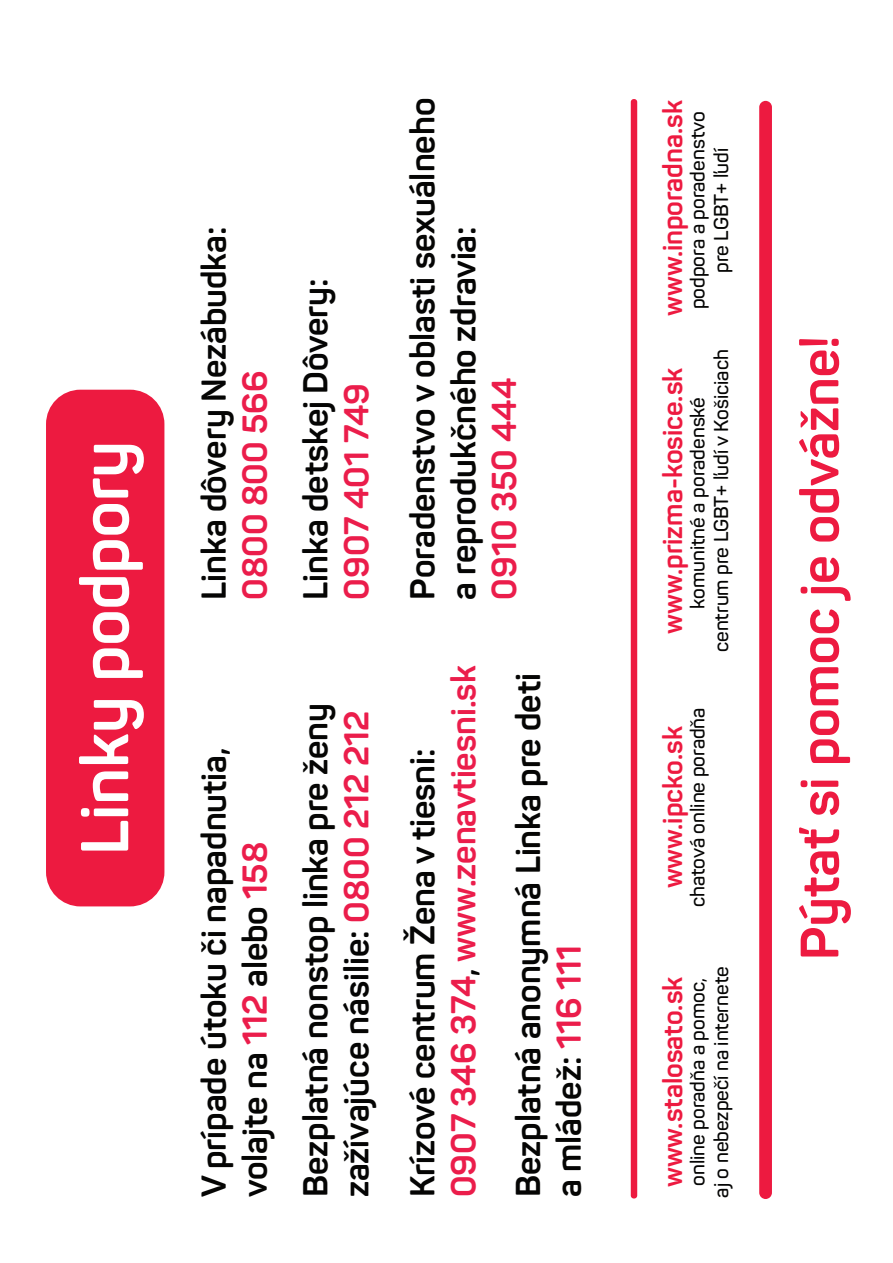
<style>
.page{position:relative;width:893px;height:1263px;background:#fff}
.page>*{position:absolute;margin:0;border:0;box-sizing:border-box;transform-origin:0 0}
.t1{font:700 66.45px "Panton";color:#fff}
.t2{font:700 53.1px "Panton";color:#ed1a40}
.t3{font:700 34.05px/41px "Panton";color:#050504}
.t4{font:700 34.05px/41px "Panton";color:#eb1d4b}
.t5{font:700 27px "Panton";color:#ed1a40}
.t6{font:600 19.8px/23.7px "Panton";color:#050504;text-align:center}
.s1{color:#eb1d4b}
.s2{color:#050504}
</style>
<div class="page">
<div style="left:46px;top:390px;width:118px;height:516px;background:#ed1a40;border-radius:34px"></div>
<div style="left:759px;top:101px;width:13px;height:1098px;background:#ed1a40;border-radius:6px"></div>
<div style="left:631px;top:99px;width:6px;height:1099px;background:#ed1a40;border-radius:3px"></div>
<p class="t1" style="left:63px;top:855px;width:416px;rotate:-90deg">Linky podpory</p>
<p class="t3" style="left:193px;top:600px;width:374px;rotate:-90deg">Linka dôvery Nezábudka:<br><span class="s1">0800 800 566</span></p>
<p class="t3" style="left:193px;top:1197px;width:451px;rotate:-90deg">V prípade útoku či napadnutia, volajte na <span class="s1">112</span> alebo <span class="s1">158</span></p>
<p class="t3" style="left:295px;top:600px;width:323px;rotate:-90deg">Linka detskej Dôvery:<br><span class="s1">0907 401 749</span></p>
<p class="t3" style="left:295px;top:1197px;width:496px;rotate:-90deg">Bezplatná nonstop linka pre ženy zažívajúce násilie: <span class="s1">0800 212 212</span></p>
<p class="t3" style="left:402px;top:600px;width:503px;rotate:-90deg">Poradenstvo v oblasti sexuálneho a reprodukčného zdravia:<br><span class="s1">0910 350 444</span></p>
<p class="t4" style="left:402px;top:1197px;width:533px;rotate:-90deg"><span class="s2">Krízové centrum Žena v tiesni:<br></span>0907 346 374<span class="s2">,</span> www.zenavtiesni.sk</p>
<p class="t3" style="left:507px;top:1197px;width:526px;rotate:-90deg">Bezplatná anonymná Linka pre deti a mládež: <span class="s1">116 111</span></p>
<p class="t5" style="left:656px;top:316px;width:218px;rotate:-90deg">www.inporadna.sk</p>
<p class="t6" style="left:685px;top:309px;width:199px;rotate:-90deg">podpora a poradenstvo pre LGBT+ ľudí</p>
<p class="t6" style="left:685px;top:652px;width:305px;rotate:-90deg">komunitné a poradenské<br>centrum pre LGBT+ ľudí v Košiciach</p>
<p class="t5" style="left:656px;top:634px;width:268px;rotate:-90deg">www.prizma-kosice.sk</p>
<p class="t6" style="left:685px;top:907px;width:201px;rotate:-90deg">chatová online poradňa</p>
<p class="t5" style="left:656px;top:888px;width:164px;rotate:-90deg">www.ipcko.sk</p>
<p class="t5" style="left:656px;top:1187px;width:212px;rotate:-90deg">www.stalosato.sk</p>
<p class="t6" style="left:685px;top:1197px;width:233px;rotate:-90deg">online poradňa a pomoc,<br>aj o nebezpečí na internete</p>
<p class="t2" style="left:787px;top:960px;width:626px;rotate:-90deg">Pýtať si pomoc je odvážne!</p>
</div>
